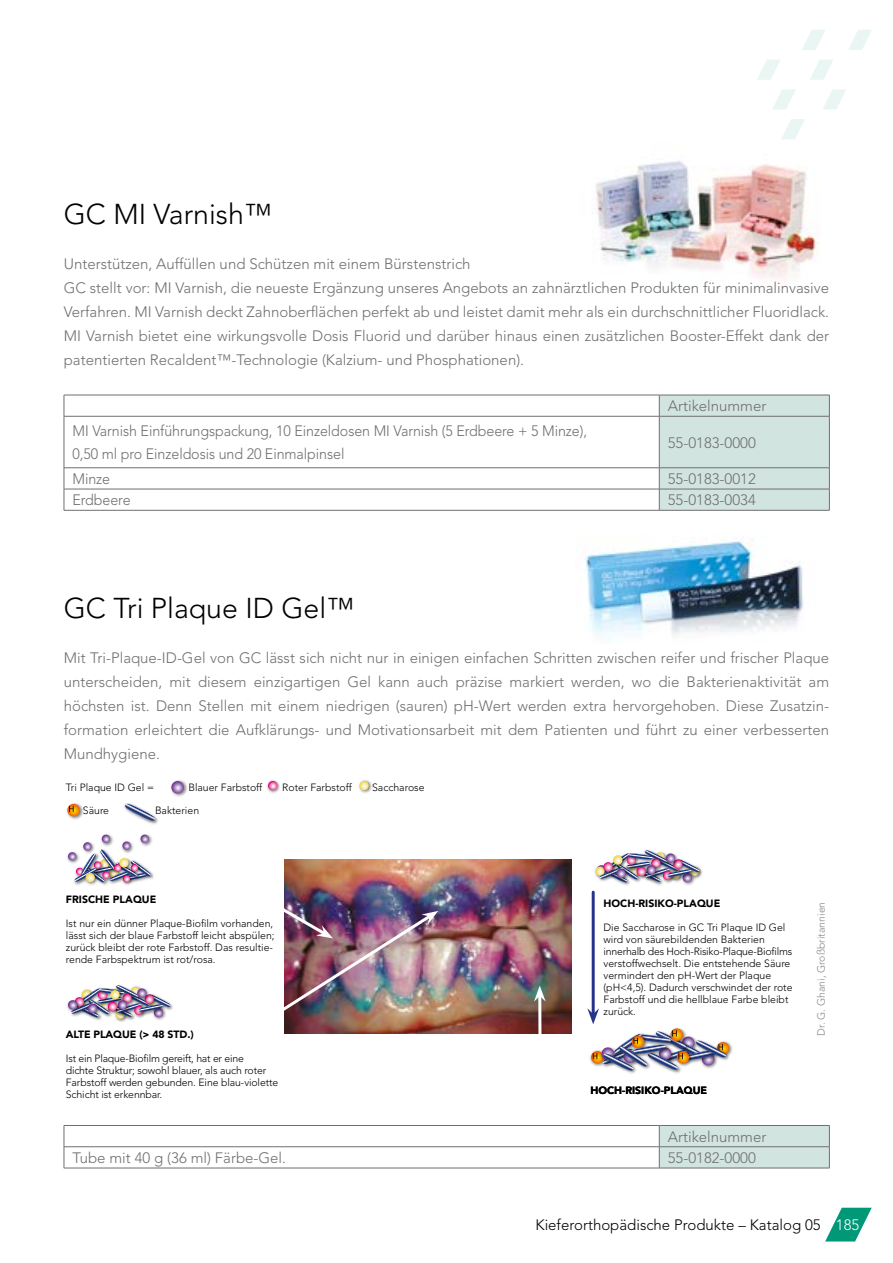
<style>
.page{position:relative;width:893px;height:1263px;background:#fff}
.page>*{position:absolute;margin:0;border:0;box-sizing:border-box;transform-origin:0 0}
.Titres_pour_TDM{font:300 28.5px "Avenir LT Std";color:#000}
.Texte_courant{font:300 15px/24px "Avenir LT Std";color:#706f6f}
.Tab_cellules_gauche{font:300 15px/22.5px "Avenir LT Std";letter-spacing:-.005em;color:#706f6f;scale:.95 1}
.Tab_cellules_gauche-2{font:300 15px "Avenir LT Std";letter-spacing:-.005em;color:#706f6f}
.t1{font:300 15px "Avenir LT Std";color:#000}
.Tekst{font:300 10.5px/12px "Avenir LT Std";color:#000}
.Tekst-2{font:900 10.5px "Avenir LT Std";color:#000}
.t2{font:300 10.5px "Avenir LT Std";color:#878787}
.s1{color:#fff}
</style>
<div class="page">
<svg style="left:825px;top:1208px;width:47px;height:33px"></svg>
<svg style="left:802px;top:30px;width:23px;height:20px"></svg>
<svg style="left:757px;top:60px;width:23px;height:20px"></svg>
<svg style="left:773px;top:89px;width:23px;height:21px"></svg>
<svg style="left:848px;top:30px;width:24px;height:20px"></svg>
<svg style="left:810px;top:60px;width:23px;height:20px"></svg>
<svg style="left:823px;top:89px;width:23px;height:21px"></svg>
<svg style="left:782px;top:119px;width:23px;height:20px"></svg>
<hr style="left:64px;top:416px;width:595px;height:1px;background:#706f6f">
<hr style="left:64px;top:467px;width:595px;height:1px;background:#706f6f">
<hr style="left:64px;top:489px;width:595px;height:1px;background:#706f6f">
<hr style="left:64px;top:510px;width:595px;height:1px;background:#706f6f">
<hr style="left:659px;top:510px;width:171px;height:1px;background:#706f6f">
<hr style="left:64px;top:395px;width:595px;height:1px;background:#706f6f">
<svg style="left:64px;top:395px;width:1px;height:21px"></svg>
<hr style="left:64px;top:416px;width:1px;height:52px;background:#706f6f">
<svg style="left:64px;top:468px;width:1px;height:42px"></svg>
<svg style="left:659px;top:395px;width:171px;height:115px;background:#cddeda"></svg>
<hr style="left:64px;top:1146px;width:595px;height:1px;background:#706f6f">
<hr style="left:64px;top:1168px;width:595px;height:1px;background:#706f6f">
<hr style="left:659px;top:1168px;width:171px;height:1px;background:#706f6f">
<hr style="left:64px;top:1125px;width:595px;height:1px;background:#706f6f">
<svg style="left:64px;top:1126px;width:1px;height:42px"></svg>
<svg style="left:659px;top:1125px;width:171px;height:43px;background:#cbdcd7"></svg>
<img style="left:593px;top:161px;width:225px;height:118px">
<img style="left:584px;top:536px;width:220px;height:99px">
<img style="left:284px;top:859px;width:287px;height:175px">
<img style="left:68px;top:835px;width:84px;height:49px">
<img style="left:116px;top:1019px;width:18px;height:2px">
<img style="left:68px;top:985px;width:103px;height:34px">
<img style="left:360px;top:780px;width:12px;height:13px">
<svg style="left:359px;top:781px;width:10px;height:9px"></svg>
<img style="left:172px;top:780px;width:16px;height:17px">
<svg style="left:171px;top:781px;width:13px;height:12px"></svg>
<img style="left:267px;top:780px;width:13px;height:13px">
<svg style="left:268px;top:781px;width:9px;height:9px"></svg>
<img style="left:68px;top:803px;width:16px;height:17px">
<svg style="left:67px;top:804px;width:13px;height:12px"></svg>
<img style="left:125px;top:803px;width:33px;height:22px">
<svg style="left:124px;top:804px;width:32px;height:18px"></svg>
<img style="left:700px;top:868px;width:3px;height:8px">
<img style="left:595px;top:850px;width:105px;height:34px">
<img style="left:730px;top:1044px;width:3px;height:11px">
<img style="left:729px;top:1043px;width:1px;height:14px">
<hr style="left:592px;top:892px;width:3px;height:122px;background:#28348b">
<img style="left:534px;top:985px;width:195px;height:87px">
<img style="left:284px;top:895px;width:154px;height:139px">
<p class="Titres_pour_TDM" style="left:64px;top:197px;width:210px">GC MI Varnish™</p>
<p class="Texte_courant" style="left:64px;top:252px;width:408px">Unterstützen, Auffüllen und Schützen mit einem Bürstenstrich</p>
<p class="Texte_courant" style="left:64px;top:276px;width:767px">GC stellt vor: MI Varnish, die neueste Ergänzung unseres Angebots an zahnärztlichen Produkten für minimalinvasive<br>Verfahren. MI Varnish deckt Zahnoberflächen perfekt ab und leistet damit mehr als ein durchschnittlicher Fluoridlack.</p>
<p class="Texte_courant" style="left:64px;top:324px;width:767px">MI Varnish bietet eine wirkungsvolle Dosis Fluorid und darüber hinaus einen zusätzlichen Booster-Effekt dank der patentierten Recaldent™-Technologie (Kalzium- und Phosphationen).</p>
<p class="Tab_cellules_gauche-2" style="left:668px;top:397px;width:100px">Artikelnummer</p>
<p class="Tab_cellules_gauche" style="left:72px;top:420px;width:543px">MI Varnish Einführungspackung, 10 Einzeldosen MI Varnish (5 Erdbeere + 5 Minze),<br>0,50 ml pro Einzeldosis und 20 Einmalpinsel</p>
<p class="Tab_cellules_gauche-2" style="left:668px;top:434px;width:89px">55-0183-0000</p>
<p class="Tab_cellules_gauche" style="left:72px;top:468px;width:41px">Minze</p>
<p class="Tab_cellules_gauche-2" style="left:668px;top:470px;width:89px">55-0183-0012</p>
<p class="Tab_cellules_gauche" style="left:72px;top:489px;width:63px">Erdbeere</p>
<p class="Tab_cellules_gauche-2" style="left:668px;top:491px;width:89px">55-0183-0034</p>
<p class="Titres_pour_TDM" style="left:64px;top:591px;width:292px">GC Tri Plaque ID Gel™</p>
<p class="Texte_courant" style="left:64px;top:646px;width:767px;text-align:justify">Mit Tri-Plaque-ID-Gel von GC lässt sich nicht nur in einigen einfachen Schritten zwischen reifer und frischer Plaque unterscheiden, mit diesem einzigartigen Gel kann auch präzise markiert werden, wo die Bakterienaktivität am höchsten ist. Denn Stellen mit einem niedrigen (sauren) pH-Wert werden extra hervorgehoben. Diese Zusatzin&shy;formation erleichtert die Aufklärungs- und Motivationsarbeit mit dem Patienten und führt zu einer verbesserten Mundhygiene.</p>
<p class="Tekst" style="left:66px;top:781px;width:90px">Tri Plaque ID Gel =</p>
<p class="Tekst" style="left:188px;top:781px;width:75px">Blauer Farbstoff</p>
<p class="Tekst" style="left:282px;top:781px;width:71px">Roter Farbstoff</p>
<p class="Tekst" style="left:372px;top:781px;width:54px">Saccharose</p>
<p class="Tekst" style="left:83px;top:804px;width:28px">Säure</p>
<p class="Tekst" style="left:155px;top:804px;width:46px">Bakterien</p>
<p class="Tekst-2" style="left:66px;top:893px;width:92px">FRISCHE PLAQUE</p>
<p class="Tekst" style="left:66px;top:918px;width:210px">Ist nur ein dünner Plaque-Biofilm vorhanden, lässt sich der blaue Farbstoff leicht abspülen; zurück bleibt der rote Farbstoff. Das resultie&shy;rende Farbspektrum ist rot/rosa.</p>
<p class="Tekst-2" style="left:66px;top:1028px;width:129px">ALTE PLAQUE (&gt; 48 STD.)</p>
<p class="Tekst" style="left:66px;top:1052px;width:214px">Ist ein Plaque-Biofilm gereift, hat er eine<br>dichte Struktur; sowohl blauer, als auch roter Farbstoff werden gebunden. Eine blau-violette Schicht ist erkennbar.</p>
<p class="Tekst-2" style="left:603px;top:897px;width:118px">HOCH-RISIKO-PLAQUE</p>
<p class="Tekst" style="left:603px;top:921px;width:191px">Die Saccharose in GC Tri Plaque ID Gel wird von säurebildenden Bakterien innerhalb des Hoch-Risiko-Plaque-Biofilms verstoffwechselt. Die entstehende Säure vermindert den pH-Wert der Plaque (pH&lt;4,5). Dadurch verschwindet der rote Farbstoff und die hellblaue Farbe bleibt zurück.</p>
<p class="Tekst-2" style="left:590px;top:1084px;width:118px">HOCH-RISIKO-PLAQUE</p>
<p class="Tab_cellules_gauche-2" style="left:668px;top:1128px;width:100px">Artikelnummer</p>
<p class="Tab_cellules_gauche-2" style="left:72px;top:1149px;width:215px">Tube mit 40 g (36 ml) Färbe-Gel.</p>
<p class="Tab_cellules_gauche-2" style="left:668px;top:1149px;width:89px">55-0182-0000</p>
<p class="t2" style="left:815px;top:1036px;width:135px;rotate:-90deg">Dr. G. Ghani, Großbritannien</p>
<p class="t1" style="left:535px;top:1216px;width:325px">Kieferorthopädische Produkte – Katalog 05 <span class="s1">185</span></p>
</div>
